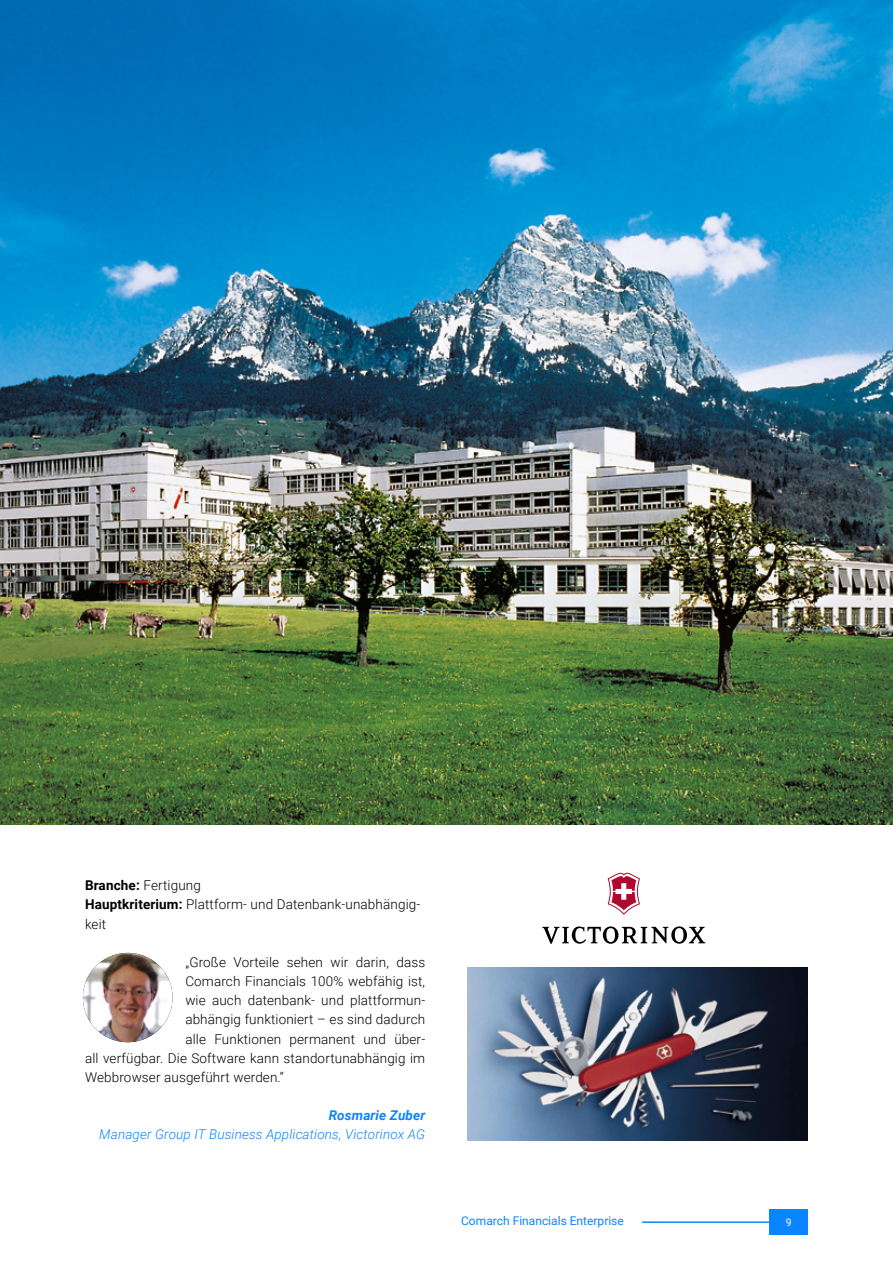
<style>
.page{position:relative;width:893px;height:1263px;background:#fff}
.page>*{position:absolute;margin:0;border:0;box-sizing:border-box;transform-origin:0 0}
.t1{font:300 13.5px/19.2px "Roboto";letter-spacing:.01em;color:#000}
.t2{font:italic 300 13.5px "Roboto";letter-spacing:.01em;color:#0a85ff}
.t3{font:italic 700 13.5px "Roboto";letter-spacing:.01em;color:#0a85ff}
.t4{font:12px "Roboto";color:#0a85ff}
.t5{font:10.5px "Roboto";color:#fff}
.s1{font-weight:700}
</style>
<div class="page">
<img style="left:0;top:0;width:893px;height:824px">
<svg style="left:542px;top:926px;width:163px;height:18px"></svg>
<svg style="left:608px;top:872px;width:32px;height:43px"></svg>
<img style="left:83px;top:953px;width:90px;height:89px;border-radius:45px">
<img style="left:468px;top:968px;width:340px;height:172px">
<div style="left:770px;top:1209px;width:38px;height:26px;background:#0a85ff"></div>
<hr style="left:642px;top:1221px;width:128px;height:2px;background:#0a85ff">
<p class="t1" style="left:85px;top:875px;width:337px"><span class="s1">Branche:</span> Fertigung<br><span class="s1">Hauptkriterium:</span> Plattform- und Datenbank-unabhängig&shy;keit</p>
<p class="t1" style="left:185px;top:952px;width:241px">„Große Vorteile sehen wir darin, dass</p>
<p class="t1" style="left:185px;top:971px;width:241px">Comarch Financials 100% webfähig ist,</p>
<p class="t1" style="left:185px;top:990px;width:241px">wie auch datenbank- und plattformun-</p>
<p class="t1" style="left:185px;top:1009px;width:241px">abhängig funktioniert – es sind dadurch</p>
<p class="t1" style="left:185px;top:1029px;width:241px">alle Funktionen permanent und über-</p>
<p class="t1" style="left:85px;top:1048px;width:342px">all verfügbar. Die Software kann standortunabhängig im</p>
<p class="t1" style="left:85px;top:1067px;width:200px">Webbrowser ausgeführt werden.“</p>
<p class="t3" style="left:329px;top:1106px;width:98px">Rosmarie Zuber</p>
<p class="t2" style="left:99px;top:1125px;width:327px">Manager Group IT Business Applications, Victorinox AG</p>
<p class="t4" style="left:461px;top:1212px;width:164px">Comarch Financials Enterprise</p>
<p class="t5" style="left:786px;top:1215px;width:7px">9</p>
</div>
